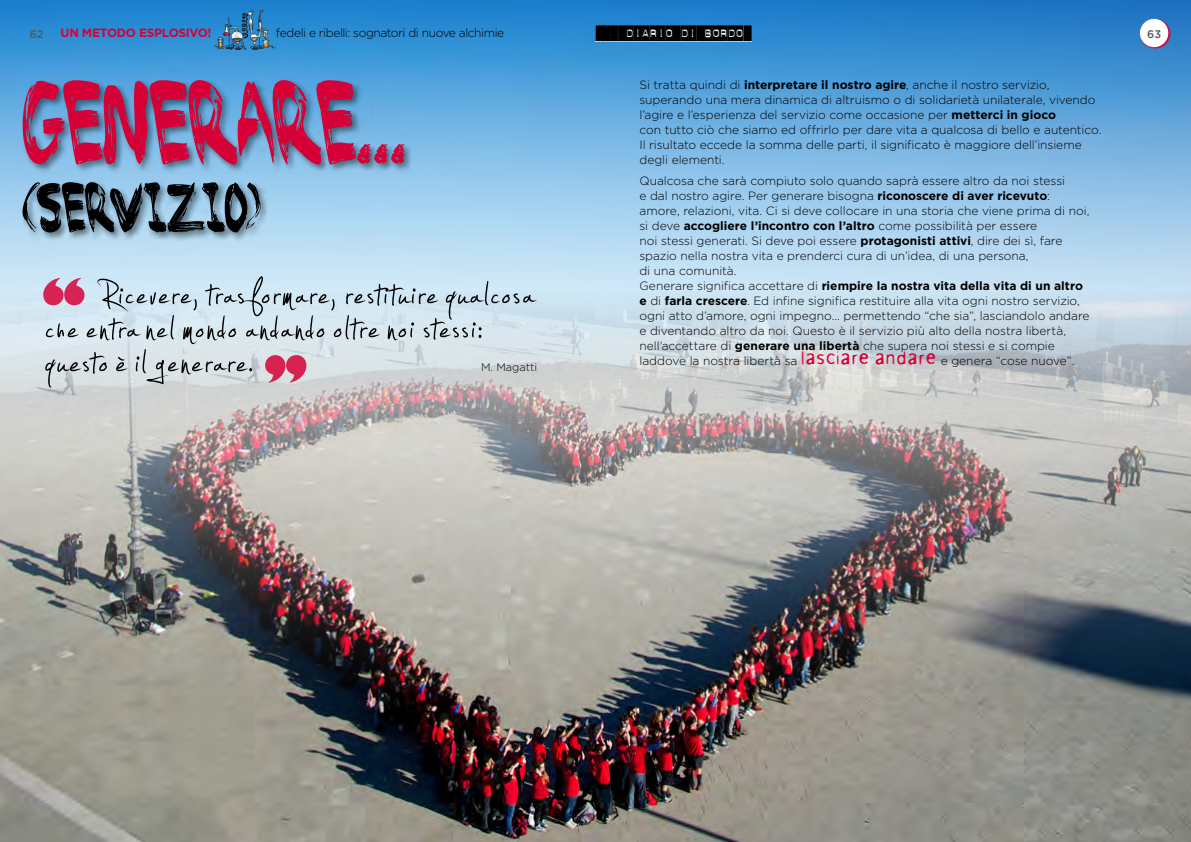
<style>
.page{position:relative;width:1191px;height:842px;background:#fff}
.page>*{position:absolute;margin:0;border:0;box-sizing:border-box;transform-origin:0 0}
.t1{font:84px "Brushed";letter-spacing:-.015em;color:#d70036}
.t2{font:71px "Jellyka Estryas Handwriting";letter-spacing:.04em;color:#000}
.t3{font:50px "Brushed";letter-spacing:-.01em;color:#000}
.t4{font:16px "Dynamoe";letter-spacing:-.025em;color:#000;scale:.9 1}
.t5{font:300 12px/15px "Gotham";letter-spacing:-.005em;color:#000}
.t6{font:300 12px "Gotham";letter-spacing:-.035em;color:#000}
.t7{font:700 12px "Gotham";letter-spacing:-.025em;color:#d70036}
.t8{font:300 11px "Gotham";color:#000}
.t9{font:500 11px "Gotham";color:#565656}
.s1{font-weight:700}
.s2{font-family:"Anorexia";font-weight:400;font-size:18px;color:#d70036}
</style>
<div class="page">
<img style="left:0;top:442px;width:1191px;height:400px">
<img style="left:0;top:0;width:1191px;height:442px">
<img style="left:214px;top:9px;width:61px;height:40px">
<div style="left:595px;top:25px;width:157px;height:16px;background:#fff"></div>
<svg style="left:1141px;top:20px;width:29px;height:29px"></svg>
<div style="left:1140px;top:19px;width:28px;height:28px;background:#fff;border-radius:50%"></div>
<div style="left:22px;top:79px;width:393px;height:95px;background:#000;opacity:.45"></div>
<div style="left:21px;top:180px;width:249px;height:61px;background:#000;opacity:.45"></div>
<svg style="left:265px;top:355px;width:41px;height:28px"></svg>
<svg style="left:43px;top:278px;width:41px;height:27px"></svg>
<p class="t9" style="left:30px;top:27px;width:15px">62</p>
<p class="t7" style="left:61px;top:26px;width:152px">UN METODO ESPLOSIVO!</p>
<p class="t6" style="left:276px;top:27px;width:230px">fedeli e ribelli: sognatori di nuove alchimie</p>
<h3 class="t4" style="left:626px;top:25px;width:132px">DIARIO DI BORDO</h3>
<p class="t9" style="left:1147px;top:27px;width:15px">63</p>
<p class="t5" style="left:639px;top:77px;width:463px">Si tratta quindi di <span class="s1">interpretare il nostro agire</span>, anche il nostro servizio, superando una mera dinamica di altruismo o di solidarietà unilaterale, vivendo l’agire e l’esperienza del servizio come occasione per <span class="s1">metterci in gioco<br></span>con tutto ciò che siamo ed offrirlo per dare vita a qualcosa di bello e autentico.<br>Il risultato eccede la somma delle parti, il significato è maggiore dell’insieme degli elementi.</p>
<p class="t5" style="left:639px;top:173px;width:451px">Qualcosa che sarà compiuto solo quando saprà essere altro da noi stessi<br>e dal nostro agire. Per generare bisogna <span class="s1">riconoscere di aver ricevuto</span>: amore, relazioni, vita. Ci si deve collocare in una storia che viene prima di noi, si deve <span class="s1">accogliere l’incontro con l’altro</span> come possibilità per essere<br>noi stessi generati. Si deve poi essere <span class="s1">protagonisti attivi</span>, dire dei sì, fare spazio nella nostra vita e prenderci cura di un’idea, di una persona,<br>di una comunità.<br>Generare significa accettare di <span class="s1">riempire la nostra vita della vita di un altro e</span> di <span class="s1">farla crescere</span>. Ed infine significa restituire alla vita ogni nostro servizio, ogni atto d’amore, ogni impegno… permettendo “che sia”, lasciandolo andare e diventando altro da noi. Questo è il servizio più alto della nostra libertà, nell’accettare di <span class="s1">generare una libertà</span> che supera noi stessi e si compie laddove la nostra libertà sa <span class="s2">lasciare andare</span> e genera “cose nuove”.</p>
<h1 class="t1" style="left:23px;top:80px;width:386px">GENERARE...</h1>
<h3 class="t3" style="left:23px;top:182px;width:240px">(SERVIZIO)</h3>
<h2 class="t2" style="left:101px;top:264px;width:433px">Ricevere, trasformare, restituire qualcosa</h2>
<h2 class="t2" style="left:45px;top:298px;width:438px">che entra nel mondo andando oltre noi stessi:</h2>
<h2 class="t2" style="left:45px;top:332px;width:209px">questo è il generare.</h2>
<p class="t8" style="left:481px;top:361px;width:58px">M. Magatti</p>
</div>
